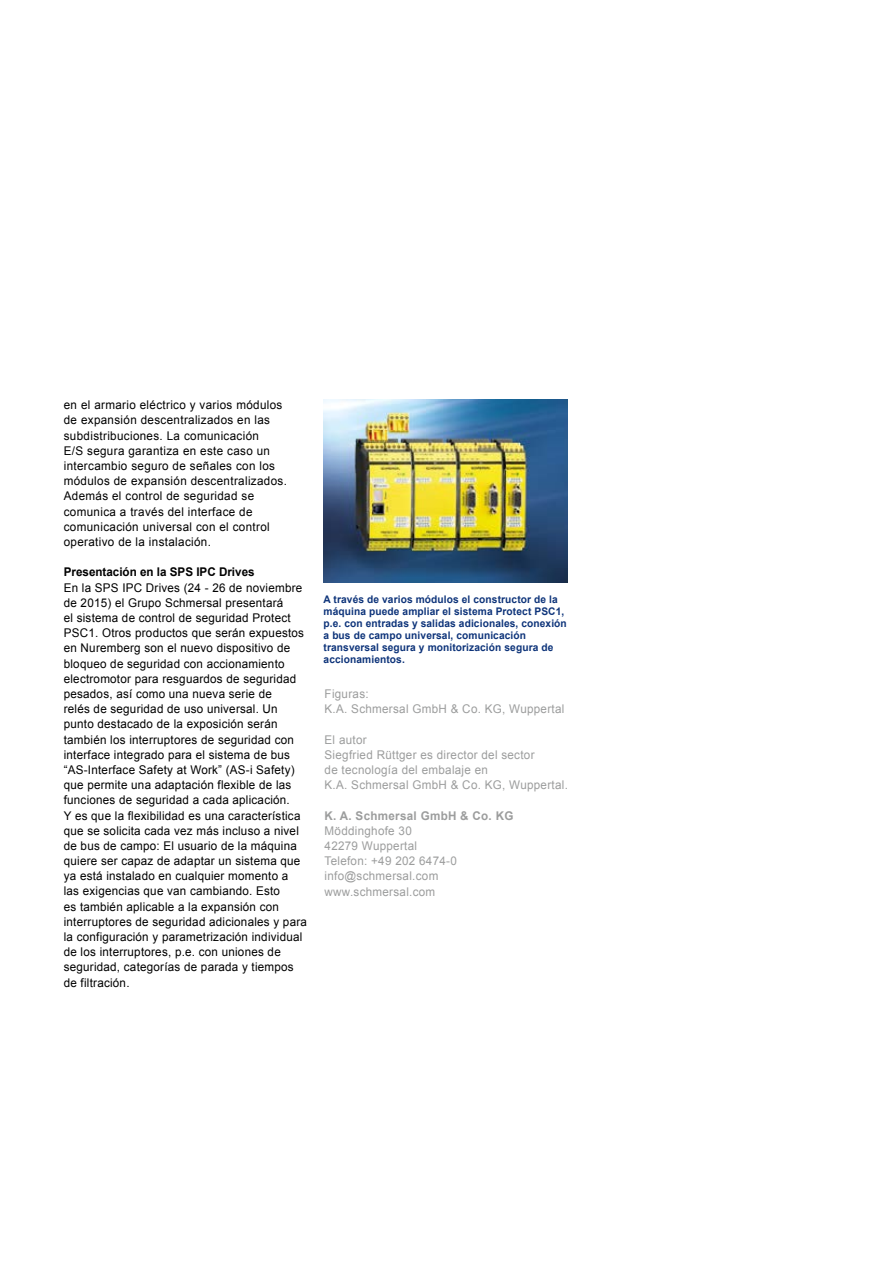
<style>
.page{position:relative;width:893px;height:1263px;background:#fff}
.page>*{position:absolute;margin:0;border:0;box-sizing:border-box;transform-origin:0 0}
.t1{font:12px/15.1px "Arial";letter-spacing:.02em;color:#000}
.t2{font:12px/15.1px "Arial";letter-spacing:.025em;color:#9c9d9d}
.t3{font:700 12px "Arial";color:#000}
.t4{font:700 12px "Arial";letter-spacing:.025em;color:#9c9d9d}
.t5{font:700 10.5px/12px "Arial";letter-spacing:.01em;color:#0e347a}
</style>
<div class="page">
<img style="left:324px;top:400px;width:243px;height:183px">
<p class="t1" style="left:64px;top:398px;width:225px">en el armario eléctrico y varios módulos de expansión descentralizados en las subdistribuciones. La comunicación<br>E/S segura garantiza en este caso un intercambio seguro de señales con los módulos de expansión descentralizados.<br>Además el control de seguridad se comunica a través del interface de comunicación universal con el control operativo de la instalación.</p>
<p class="t3" style="left:64px;top:564px;width:192px">Presentación en la SPS IPC Drives</p>
<p class="t1" style="left:64px;top:580px;width:245px">En la SPS IPC Drives (24 - 26 de noviembre de 2015) el Grupo Schmersal presentará<br>el sistema de control de seguridad Protect PSC1. Otros productos que serán expuestos en Nuremberg son el nuevo dispositivo de bloqueo de seguridad con accionamiento electromotor para resguardos de seguridad pesados, así como una nueva serie de<br>relés de seguridad de uso universal. Un punto destacado de la exposición serán también los interruptores de seguridad con interface integrado para el sistema de bus “AS-Interface Safety at Work” (AS-i Safety) que permite una adaptación flexible de las funciones de seguridad a cada aplicación.<br>Y es que la flexibilidad es una característica que se solicita cada vez más incluso a nivel de bus de campo: El usuario de la máquina quiere ser capaz de adaptar un sistema que ya está instalado en cualquier momento a<br>las exigencias que van cambiando. Esto<br>es también aplicable a la expansión con interruptores de seguridad adicionales y para la configuración y parametrización individual de los interruptores, p.e. con uniones de seguridad, categorías de parada y tiempos de filtración.</p>
<p class="t5" style="left:324px;top:594px;width:245px">A través de varios módulos el constructor de la máquina puede ampliar el sistema Protect PSC1, p.e. con entradas y salidas adicionales, conexión a bus de campo universal, comunicación transversal segura y monitorización segura de accionamientos.</p>
<p class="t2" style="left:325px;top:686px;width:241px">Figuras:<br>K.A. Schmersal GmbH &amp; Co. KG, Wuppertal</p>
<p class="t2" style="left:325px;top:732px;width:245px">El autor<br>Siegfried Rüttger es director del sector<br>de tecnología del embalaje en<br>K.A. Schmersal GmbH &amp; Co. KG, Wuppertal.</p>
<p class="t4" style="left:325px;top:807px;width:190px">K. A. Schmersal GmbH &amp; Co. KG</p>
<p class="t2" style="left:325px;top:823px;width:134px">Möddinghofe 30<br>42279 Wuppertal<br>Telefon: +49 202 6474-0 info@schmersal.com www.schmersal.com</p>
</div>
